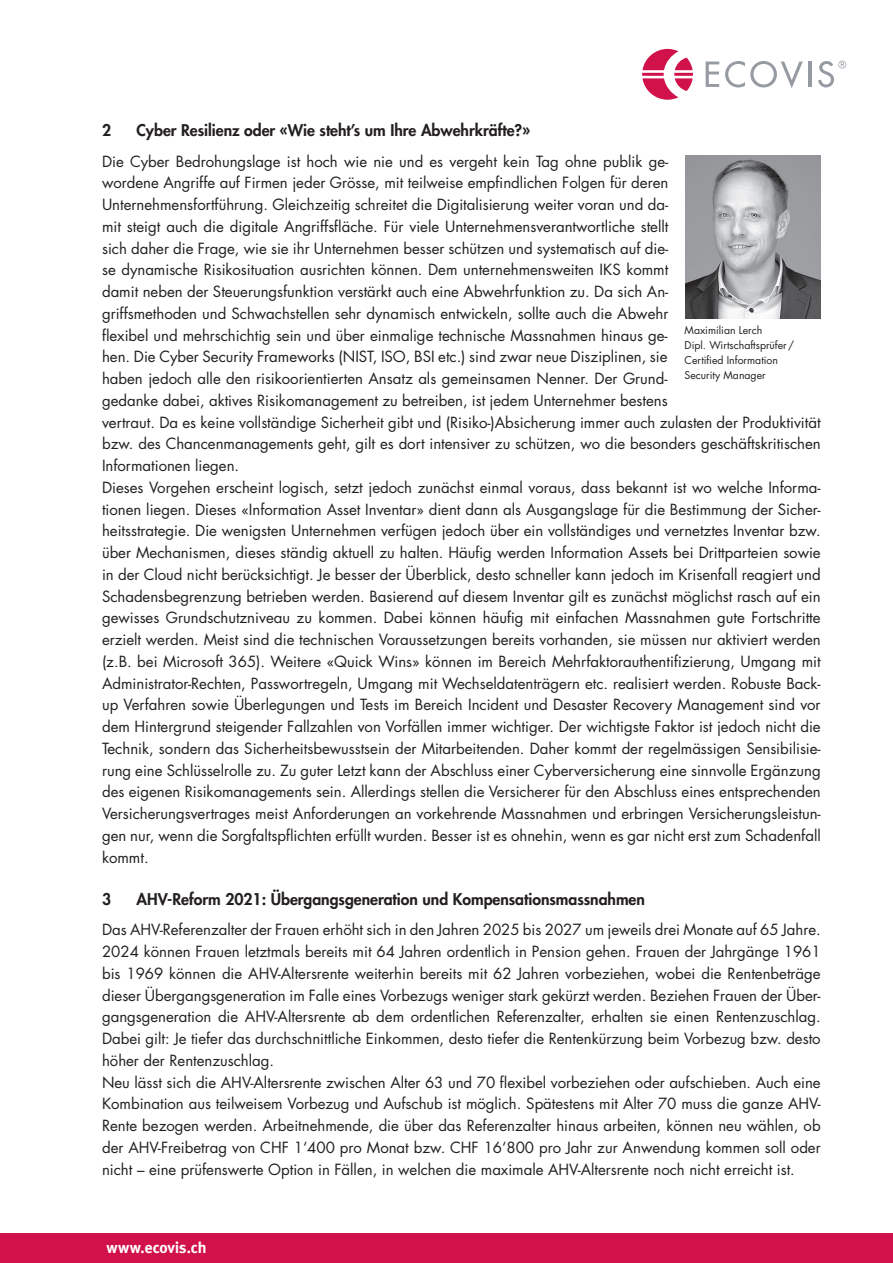
<style>
.page{position:relative;width:893px;height:1263px;background:#fff}
.page>*{position:absolute;margin:0;border:0;box-sizing:border-box;transform-origin:0 0}
.t1{font:800 15.75px "Futura Std";color:#231f20}
.t2{font:700 15.75px "Meta";letter-spacing:.005em;color:#fff}
.t3{font:15px/21.8px "Futura Std";color:#231f20}
.t4{font:10.5px/15px "Futura Std";color:#231f20}
</style>
<div class="page">
<svg style="left:706px;top:62px;width:13px;height:25px"></svg>
<svg style="left:725px;top:61px;width:78px;height:27px"></svg>
<hr style="left:808px;top:62px;width:3px;height:25px;background:#969aa3">
<svg style="left:818px;top:61px;width:28px;height:26px"></svg>
<svg style="left:642px;top:49px;width:51px;height:51px"></svg>
<div style="left:0;top:1233px;width:893px;height:30px;background:#d1114a"></div>
<img style="left:685px;top:155px;width:136px;height:164px">
<p class="t1" style="left:102px;top:121px;width:11px">2</p>
<p class="t1" style="left:137px;top:121px;width:395px">Cyber Resilienz oder «Wie steht’s um Ihre Abwehrkräfte?»</p>
<p class="t3" style="left:102px;top:150px;width:720px">Die Cyber Bedrohungslage ist hoch wie nie und es vergeht kein Tag ohne publik ge-<br>wordene Angriffe auf Firmen jeder Grösse, mit teilweise empfindlichen Folgen für deren Unternehmensfortführung. Gleichzeitig schreitet die Digitalisierung weiter voran und da-<br>mit steigt auch die digitale Angriffsfläche. Für viele Unternehmensverantwortliche stellt<br>sich daher die Frage, wie sie ihr Unternehmen besser schützen und systematisch auf die-<br>se dynamische Risikosituation ausrichten können. Dem unternehmensweiten IKS kommt<br>damit neben der Steuerungsfunktion verstärkt auch eine Abwehrfunktion zu. Da sich An-<br>griffsmethoden und Schwachstellen sehr dynamisch entwickeln, sollte auch die Abwehr<br>flexibel und mehrschichtig sein und über einmalige technische Massnahmen hinaus ge-<br>hen. Die Cyber Security Frameworks (NIST, ISO, BSI etc.) sind zwar neue Disziplinen, sie<br>haben jedoch alle den risikoorientierten Ansatz als gemeinsamen Nenner. Der Grund-<br>gedanke dabei, aktives Risikomanagement zu betreiben, ist jedem Unternehmer bestens<br>vertraut. Da es keine vollständige Sicherheit gibt und (Risiko-)Absicherung immer auch zulasten der Produktivität bzw. des Chancenmanagements geht, gilt es dort intensiver zu schützen, wo die besonders geschäftskritischen Informationen liegen.<br>Dieses Vorgehen erscheint logisch, setzt jedoch zunächst einmal voraus, dass bekannt ist wo welche Informa&shy;tionen liegen. Dieses «Information Asset Inventar» dient dann als Ausgangslage für die Bestimmung der Sicher&shy;heitsstrategie. Die wenigsten Unternehmen verfügen jedoch über ein vollständiges und vernetztes Inventar bzw. über Mechanismen, dieses ständig aktuell zu halten. Häufig werden Information Assets bei Drittparteien sowie in der Cloud nicht berücksichtigt. Je besser der Überblick, desto schneller kann jedoch im Krisenfall reagiert und Schadensbegrenzung betrieben werden. Basierend auf diesem Inventar gilt es zunächst möglichst rasch auf ein gewisses Grundschutzniveau zu kommen. Dabei können häufig mit einfachen Massnahmen gute Fortschritte erzielt werden. Meist sind die technischen Voraussetzungen bereits vorhanden, sie müssen nur aktiviert werden (z.B. bei Microsoft 365). Weitere «Quick Wins» können im Bereich Mehrfaktorauthentifizierung, Umgang mit Administrator-Rechten, Passwortregeln, Umgang mit Wechseldatenträgern etc. realisiert werden. Robuste Back&shy;up Verfahren sowie Überlegungen und Tests im Bereich Incident und Desaster Recovery Management sind vor dem Hintergrund steigender Fallzahlen von Vorfällen immer wichtiger. Der wichtigste Faktor ist jedoch nicht die Technik, sondern das Sicherheitsbewusstsein der Mitarbeitenden. Daher kommt der regelmässigen Sensibilisie&shy;rung eine Schlüsselrolle zu. Zu guter Letzt kann der Abschluss einer Cyberversicherung eine sinnvolle Ergänzung des eigenen Risikomanagements sein. Allerdings stellen die Versicherer für den Abschluss eines entsprechenden Versicherungsvertrages meist Anforderungen an vorkehrende Massnahmen und erbringen Versicherungsleistun&shy;gen nur, wenn die Sorgfaltspflichten erfüllt wurden. Besser ist es ohnehin, wenn es gar nicht erst zum Schadenfall kommt.</p>
<p class="t1" style="left:102px;top:889px;width:11px">3</p>
<p class="t1" style="left:137px;top:889px;width:510px">AHV-Reform 2021: Übergangsgeneration und Kompensationsmassnahmen</p>
<p class="t3" style="left:102px;top:919px;width:720px">Das AHV-Referenzalter der Frauen erhöht sich in den Jahren 2025 bis 2027 um jeweils drei Monate auf 65 Jahre.<br>2024 können Frauen letztmals bereits mit 64 Jahren ordentlich in Pension gehen. Frauen der Jahrgänge 1961 bis 1969 können die AHV-Altersrente weiterhin bereits mit 62 Jahren vorbeziehen, wobei die Rentenbeträge dieser Übergangsgeneration im Falle eines Vorbezugs weniger stark gekürzt werden. Beziehen Frauen der Über&shy;gangsgeneration die AHV-Altersrente ab dem ordentlichen Referenzalter, erhalten sie einen Rentenzuschlag.<br>Dabei gilt: Je tiefer das durchschnittliche Einkommen, desto tiefer die Rentenkürzung beim Vorbezug bzw. desto höher der Rentenzuschlag.<br>Neu lässt sich die AHV-Altersrente zwischen Alter 63 und 70 flexibel vorbeziehen oder aufschieben. Auch eine Kombination aus teilweisem Vorbezug und Aufschub ist möglich. Spätestens mit Alter 70 muss die ganze AHV-Rente bezogen werden. Arbeitnehmende, die über das Referenzalter hinaus arbeiten, können neu wählen, ob der AHV-Freibetrag von CHF 1‘400 pro Monat bzw. CHF 16‘800 pro Jahr zur Anwendung kommen soll oder nicht – eine prüfenswerte Option in Fällen, in welchen die maximale AHV-Altersrente noch nicht erreicht ist.</p>
<p class="t4" style="left:685px;top:323px;width:111px">Maximilian Lerch<br>Dipl. Wirtschaftsprüfer/<br>Certified Information<br>Security Manager</p>
<p class="t2" style="left:106px;top:1238px;width:102px">www.ecovis.ch</p>
</div>
